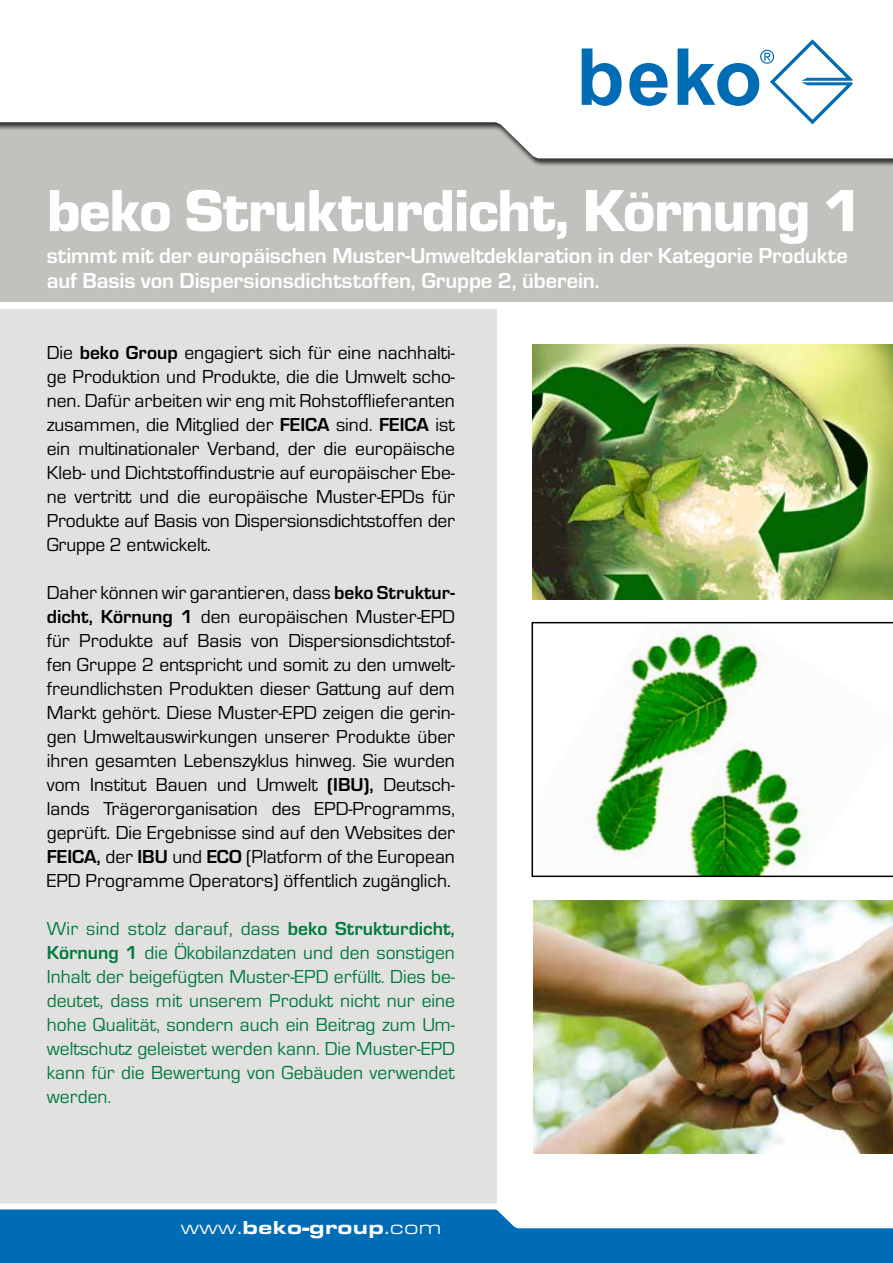
<style>
.page{position:relative;width:893px;height:1263px;background:#fff}
.page>*{position:absolute;margin:0;border:0;box-sizing:border-box;transform-origin:0 0}
.t1{font:900 61.5px "Eurostile TOT";letter-spacing:-.02em;color:#fff}
.t2{font:700 22.5px/25.5px "Eurostile TOT";letter-spacing:-.005em;color:#fff}
.t3{font:19.5px/24px "Eurostile TOT";color:#000;text-align:justify}
.t4{font:19.5px/24px "Eurostile TOT";color:#007b3f;text-align:justify}
.t5{font:900 expanded 19.5px "Eurostile TOT";letter-spacing:.01em;color:#fff}
.s1{font-weight:700}
.s2{font-weight:400}
</style>
<div class="page">
<div style="left:0;top:111px;width:497px;height:1125px;background:#e1e1df"></div>
<div style="left:0;top:119px;width:893px;height:184px;background:#c1c2bd"></div>
<div style="left:0;top:302px;width:893px;height:6px;background:#fff"></div>
<div style="left:0;top:0;width:893px;height:167px;background:#000;opacity:.75"></div>
<svg style="left:0;top:0;width:893px;height:158px"></svg>
<svg style="left:582px;top:48px;width:40px;height:58px"></svg>
<svg style="left:629px;top:63px;width:39px;height:43px"></svg>
<svg style="left:678px;top:39px;width:174px;height:85px"></svg>
<svg style="left:0;top:1203px;width:893px;height:60px;fill:#006cb6"></svg>
<img style="left:532px;top:344px;width:361px;height:256px">
<svg style="left:531px;top:622px;width:362px;height:255px"></svg>
<img style="left:533px;top:900px;width:360px;height:254px">
<h1 class="t1" style="left:47px;top:177px;width:817px">beko Strukturdicht, Körnung 1</h1>
<p class="t2" style="left:47px;top:243px;width:803px">stimmt mit der europäischen Muster-Umweltdeklaration in der Kategorie Produkte auf Basis von Dispersionsdichtstoffen, Gruppe 2, überein.</p>
<p class="t3" style="left:47px;top:341px;width:410px">Die <span class="s1">beko Group</span> engagiert sich für eine nachhalti&shy;ge Produktion und Produkte, die die Umwelt scho&shy;nen. Dafür arbeiten wir eng mit Rohstofflieferanten zusammen, die Mitglied der <span class="s1">FEICA</span> sind. <span class="s1">FEICA</span> ist ein multinationaler Verband, der die europäische Kleb- und Dichtstoffindustrie auf europäischer Ebe&shy;ne vertritt und die europäische Muster-EPDs für Produkte auf Basis von Dispersionsdichtstoffen der Gruppe 2 entwickelt.</p>
<p class="t3" style="left:47px;top:581px;width:410px">Daher können wir garantieren, dass <span class="s1">beko Struktur&shy;dicht, Körnung 1</span> den europäischen Muster-EPD für Produkte auf Basis von Dispersionsdichtstof&shy;fen Gruppe 2 entspricht und somit zu den umwelt&shy;freundlichsten Produkten dieser Gattung auf dem Markt gehört. Diese Muster-EPD zeigen die gerin&shy;gen Umweltauswirkungen unserer Produkte über ihren gesamten Lebenszyklus hinweg. Sie wurden vom Institut Bauen und Umwelt <span class="s1">(IBU),</span> Deutsch&shy;lands Trägerorganisation des EPD-Programms, geprüft. Die Ergebnisse sind auf den Websites der <span class="s1">FEICA,</span> der <span class="s1">IBU</span> und <span class="s1">ECO</span> (Platform of the European EPD Programme Operators) öffentlich zugänglich.</p>
<p class="t4" style="left:47px;top:917px;width:410px">Wir sind stolz darauf, dass <span class="s1">beko Strukturdicht, Körnung 1</span> die Ökobilanzdaten und den sonstigen Inhalt der beigefügten Muster-EPD erfüllt. Dies be&shy;deutet, dass mit unserem Produkt nicht nur eine hohe Qualität, sondern auch ein Beitrag zum Um&shy;weltschutz geleistet werden kann. Die Muster-EPD kann für die Bewertung von Gebäuden verwendet werden.</p>
<p class="t5" style="left:181px;top:1216px;width:262px"><span class="s2">www.</span>beko-group<span class="s2">.com</span></p>
</div>
